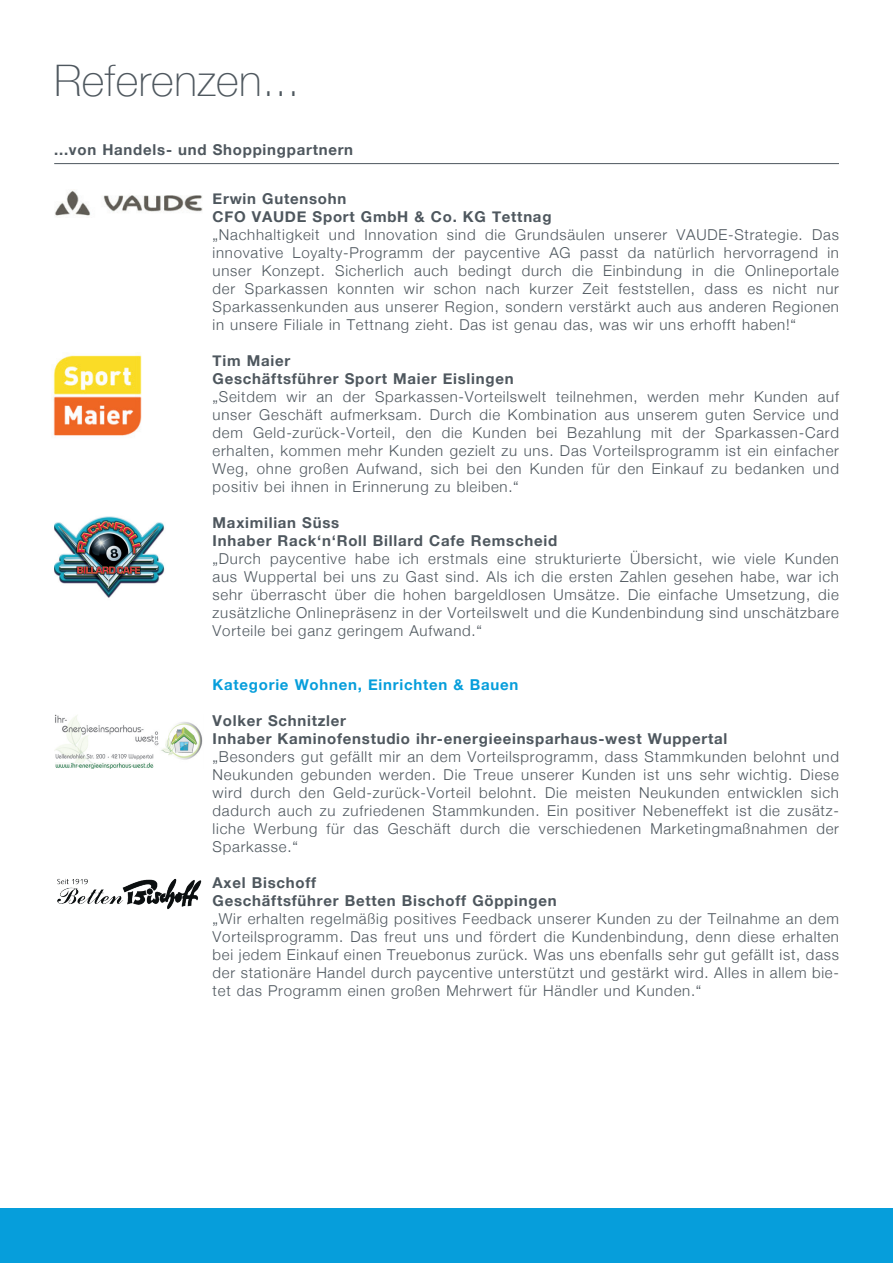
<style>
.page{position:relative;width:893px;height:1263px;background:#fff}
.page>*{position:absolute;margin:0;border:0;box-sizing:border-box;transform-origin:0 0}
.t1{font:100 43.5px "Helvetica Neue";letter-spacing:.01em;color:#4e575e}
.t2{font:300 15px/18px "Helvetica Neue";letter-spacing:.05em;color:#4e575e;text-align:justify}
.t3{font:700 15px/18px "Helvetica Neue";letter-spacing:.05em;color:#4e575e}
.t4{font:700 15px "Helvetica Neue";letter-spacing:.05em;color:#069edb}
</style>
<div class="page">
<div style="left:0;top:1209px;width:893px;height:54px;background:#069edb"></div>
<hr style="left:54px;top:163px;width:785px;height:1px;background:#4e575e">
<img style="left:54px;top:516px;width:111px;height:82px">
<img style="left:54px;top:714px;width:149px;height:55px">
<img style="left:57px;top:878px;width:145px;height:32px">
<img style="left:53px;top:355px;width:89px;height:81px">
<img style="left:55px;top:190px;width:148px;height:26px">
<h1 class="t1" style="left:54px;top:48px;width:247px">Referenzen...</h1>
<p class="t3" style="left:54px;top:141px;width:300px">...von Handels- und Shoppingpartnern</p>
<p class="t3" style="left:213px;top:190px;width:340px">Erwin Gutensohn<br>CFO VAUDE Sport GmbH &amp; Co. KG Tettnag</p>
<p class="t2" style="left:213px;top:224px;width:628px">„Nachhaltigkeit und Innovation sind die Grundsäulen unserer VAUDE-Strategie. Das innovative Loyalty-Programm der paycentive AG passt da natürlich hervorragend in unser Konzept. Sicherlich auch bedingt durch die Einbindung in die Onlineportale der Sparkassen konnten wir schon nach kurzer Zeit feststellen, dass es nicht nur Sparkassenkunden aus unserer Region, sondern verstärkt auch aus anderen Regionen in unsere Filiale in Tettnang zieht. Das ist genau das, was wir uns erhofft haben!“</p>
<p class="t3" style="left:213px;top:352px;width:302px">Tim Maier<br>Geschäftsführer Sport Maier Eislingen</p>
<p class="t2" style="left:213px;top:386px;width:628px">„Seitdem wir an der Sparkassen-Vorteilswelt teilnehmen, werden mehr Kunden auf unser Geschäft aufmerksam. Durch die Kombination aus unserem guten Service und dem Geld-zurück-Vorteil, den die Kunden bei Bezahlung mit der Sparkassen-Card erhalten, kommen mehr Kunden gezielt zu uns. Das Vorteilsprogramm ist ein einfacher Weg, ohne großen Aufwand, sich bei den Kunden für den Einkauf zu bedanken und positiv bei ihnen in Erinnerung zu bleiben.“</p>
<p class="t3" style="left:213px;top:514px;width:346px">Maximilian Süss<br>Inhaber Rack‘n‘Roll Billard Cafe Remscheid</p>
<p class="t2" style="left:213px;top:548px;width:628px">„Durch paycentive habe ich erstmals eine strukturierte Übersicht, wie viele Kunden aus Wuppertal bei uns zu Gast sind. Als ich die ersten Zahlen gesehen habe, war ich sehr überrascht über die hohen bargeldlosen Umsätze. Die einfache Umsetzung, die zusätzliche Onlinepräsenz in der Vorteilswelt und die Kundenbindung sind unschätzbare Vorteile bei ganz geringem Aufwand.“</p>
<p class="t4" style="left:213px;top:673px;width:307px">Kategorie Wohnen, Einrichten &amp; Bauen</p>
<p class="t3" style="left:213px;top:712px;width:516px">Volker Schnitzler<br>Inhaber Kaminofenstudio ihr-energieeinsparhaus-west Wuppertal</p>
<p class="t2" style="left:213px;top:746px;width:628px">„Besonders gut gefällt mir an dem Vorteilsprogramm, dass Stammkunden belohnt und Neukunden gebunden werden. Die Treue unserer Kunden ist uns sehr wichtig. Diese wird durch den Geld-zurück-Vorteil belohnt. Die meisten Neukunden entwicklen sich dadurch auch zu zufriedenen Stammkunden. Ein positiver Nebeneffekt ist die zusätz&shy;liche Werbung für das Geschäft durch die verschiedenen Marketingmaßnahmen der Sparkasse.“</p>
<p class="t3" style="left:213px;top:874px;width:346px">Axel Bischoff<br>Geschäftsführer Betten Bischoff Göppingen</p>
<p class="t2" style="left:213px;top:908px;width:628px">„Wir erhalten regelmäßig positives Feedback unserer Kunden zu der Teilnahme an dem Vorteilsprogramm. Das freut uns und fördert die Kundenbindung, denn diese erhalten bei jedem Einkauf einen Treuebonus zurück. Was uns ebenfalls sehr gut gefällt ist, dass der stationäre Handel durch paycentive unterstützt und gestärkt wird. Alles in allem bie&shy;tet das Programm einen großen Mehrwert für Händler und Kunden.“</p>
</div>
